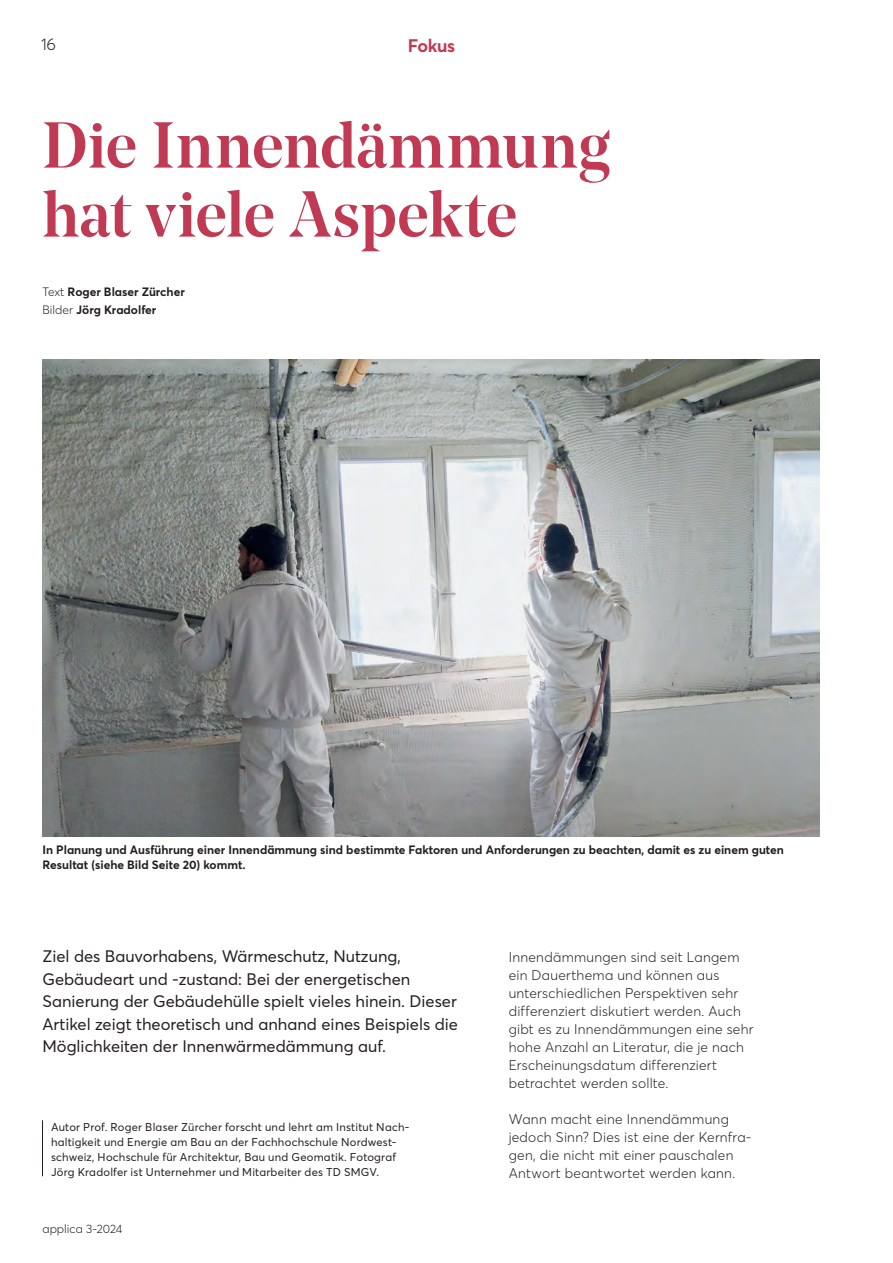
<style>
.page{position:relative;width:893px;height:1263px;background:#fff}
.page>*{position:absolute;margin:0;border:0;box-sizing:border-box;transform-origin:0 0}
.t1{font:500 64.5px/69px "Noe Display";letter-spacing:.005em;color:#c13a53}
.t2{font:700 18px "Averta";letter-spacing:-.02em;color:#c13a53}
.t3{font:16.5px/22.5px "Averta";color:#231f20}
.t4{font:300 16.5px "Averta";color:#231f20}
.t5{font:300 13.8px/18px "Averta";letter-spacing:.02em;color:#231f20}
.t6{font:700 12px/18px "Averta";color:#231f20}
.t7{font:300 12px "Averta";color:#231f20}
.t8{font:11.25px/15px "Averta";letter-spacing:.02em;color:#231f20}
.s1{font-weight:300}
</style>
<div class="page">
<img style="left:43px;top:360px;width:776px;height:476px">
<hr style="left:42px;top:1120px;width:1px;height:56px;background:#231f20">
<p class="t4" style="left:41px;top:38px;width:16px">16</p>
<h2 class="t2" style="left:408px;top:38px;width:49px">Fokus</h2>
<h1 class="t1" style="left:43px;top:116px;width:569px">Die Innendämmung hat viele Aspekte</h1>
<p class="t6" style="left:43px;top:284px;width:144px"><span class="s1">Text</span> Roger Blaser Zürcher<br><span class="s1">Bilder</span> Jörg Kradolfer</p>
<p class="t6" style="left:43px;top:843px;width:743px;line-height:15px">In Planung und Ausführung einer Innendämmung sind bestimmte Faktoren und Anforderungen zu beachten, damit es zu einem guten<br>Resultat (siehe Bild Seite 20) kommt.</p>
<p class="t3" style="left:43px;top:946px;width:417px">Ziel des Bauvorhabens, Wärmeschutz, Nutzung, Gebäude art und -zustand: Bei der energetischen Sanierung der Gebäudehülle spielt vieles hinein. Dieser Artikel zeigt theoretisch und anhand eines Beispiels die Möglichkeiten der Innenwärmedämmung auf.</p>
<p class="t8" style="left:51px;top:1120px;width:360px">Autor Prof. Roger Blaser Zürcher forscht und lehrt am Institut Nach&shy;haltigkeit und Energie am Bau an der Fachhochschule Nordwest&shy;schweiz, Hochschule für Architektur, Bau und Geomatik. Fotograf Jörg Kradolfer ist Unternehmer und Mitarbeiter des TD SMGV.</p>
<p class="t7" style="left:43px;top:1224px;width:81px">applica 3-2024</p>
<p class="t5" style="left:509px;top:949px;width:246px">Innendämmungen sind seit Langem ein Dauerthema und können aus unterschiedlichen Perspektiven sehr differenziert diskutiert werden. Auch gibt es zu Innendämmungen eine sehr hohe Anzahl an Literatur, die je nach Erscheinungsdatum differenziert betrachtet werden sollte.</p>
<p class="t5" style="left:509px;top:1111px;width:244px">Wann macht eine Innendämmung jedoch Sinn? Dies ist eine der Kernfra&shy;gen, die nicht mit einer pauschalen Antwort beantwortet werden kann.</p>
</div>
